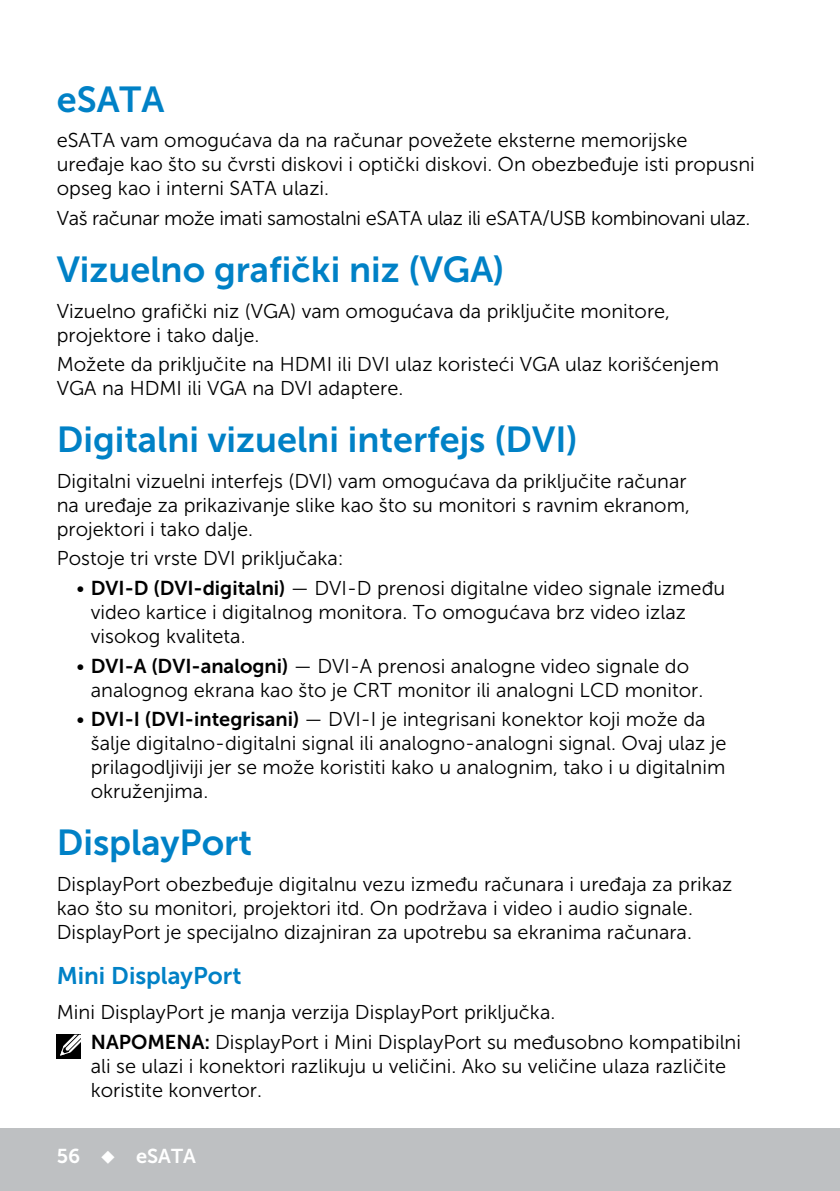
<style>
.page{position:relative;width:840px;height:1191px;background:#fff}
.page>*{position:absolute;margin:0;border:0;box-sizing:border-box;transform-origin:0 0}
.Head1{font:36px "Museo Sans For Dell 700";color:#0081c6}
.Head2{font:24px "Museo Sans For Dell 700";color:#0081c6}
.Paragraph{font:20px/24px "Museo Sans For Dell 300";color:#000}
.Note{font:20px/24px "Museo Sans For Dell 300";color:#000}
.Paragraph-2{font:20px "Museo Sans For Dell 300";letter-spacing:-.02em;color:#000}
.t1{font:20px "Museo Sans For Dell 700";color:#fff}
.s1{font-family:"Museo Sans For Dell 700"}
</style>
<div class="page">
<div style="left:0;top:1128px;width:839px;height:63px;background:#bec0c2"></div>
<div style="left:57px;top:1034px;width:24px;height:25px;background:#000"></div>
<svg style="left:60px;top:1034px;width:21px;height:22px"></svg>
<p class="Head1" style="left:57px;top:80px;width:109px">eSATA</p>
<p class="Paragraph" style="left:57px;top:129px;width:699px">eSATA vam omogućava da na računar povežete eksterne memorijske uređaje kao što su čvrsti diskovi i optički diskovi. On obezbeđuje isti propusni opseg kao i interni SATA ulazi.</p>
<p class="Paragraph-2" style="left:57px;top:207px;width:695px">Vaš računar može imati samostalni eSATA ulaz ili eSATA/USB kombinovani ulaz.</p>
<p class="Head1" style="left:57px;top:250px;width:449px">Vizuelno grafički niz (VGA)</p>
<p class="Paragraph" style="left:57px;top:299px;width:614px">Vizuelno grafički niz (VGA) vam omogućava da priključite monitore, projektore i tako dalje.</p>
<p class="Paragraph" style="left:57px;top:352px;width:663px">Možete da priključite na HDMI ili DVI ulaz koristeći VGA ulaz korišćenjem<br>VGA na HDMI ili VGA na DVI adaptere.</p>
<p class="Head1" style="left:57px;top:420px;width:522px">Digitalni vizuelni interfejs (DVI)</p>
<p class="Paragraph" style="left:57px;top:469px;width:634px">Digitalni vizuelni interfejs (DVI) vam omogućava da priključite računar na uređaje za prikazivanje slike kao što su monitori s ravnim ekranom, projektori i tako dalje.</p>
<p class="Paragraph" style="left:57px;top:546px;width:288px">Postoje tri vrste DVI priključaka:</p>
<p class="Paragraph" style="left:91px;top:576px;width:635px;text-indent:-14px">• <span class="s1">DVI-D (DVI-digitalni)</span> — DVI-D prenosi digitalne video signale između video kartice i digitalnog monitora. To omogućava brz video izlaz visokog kvaliteta.</p>
<p class="Paragraph" style="left:91px;top:654px;width:613px;text-indent:-14px">• <span class="s1">DVI-A (DVI-analogni)</span> — DVI-A prenosi analogne video signale do analognog ekrana kao što je CRT monitor ili analogni LCD monitor.</p>
<p class="Paragraph" style="left:91px;top:707px;width:637px;text-indent:-14px">• <span class="s1">DVI-I (DVI-integrisani)</span> — DVI-I je integrisani konektor koji može da šalje digitalno-digitalni signal ili analogno-analogni signal. Ovaj ulaz je prilagodljiviji jer se može koristiti kako u analognim, tako i u digitalnim okruženjima.</p>
<p class="Head1" style="left:57px;top:823px;width:197px">DisplayPort</p>
<p class="Paragraph" style="left:57px;top:872px;width:676px">DisplayPort obezbeđuje digitalnu vezu između računara i uređaja za prikaz kao što su monitori, projektori itd. On podržava i video i audio signale.<br>DisplayPort je specijalno dizajniran za upotrebu sa ekranima računara.</p>
<p class="Head2" style="left:57px;top:962px;width:186px">Mini DisplayPort</p>
<p class="Paragraph" style="left:57px;top:1000px;width:500px">Mini DisplayPort je manja verzija DisplayPort priključka.</p>
<p class="Note" style="left:91px;top:1030px;width:651px"><span class="s1">NAPOMENA:</span> DisplayPort i Mini DisplayPort su međusobno kompatibilni ali se ulazi i konektori razlikuju u veličini. Ako su veličine ulaza različite koristite konvertor.</p>
<p class="t1" style="left:57px;top:1144px;width:140px">56 ◆ eSATA</p>
</div>
